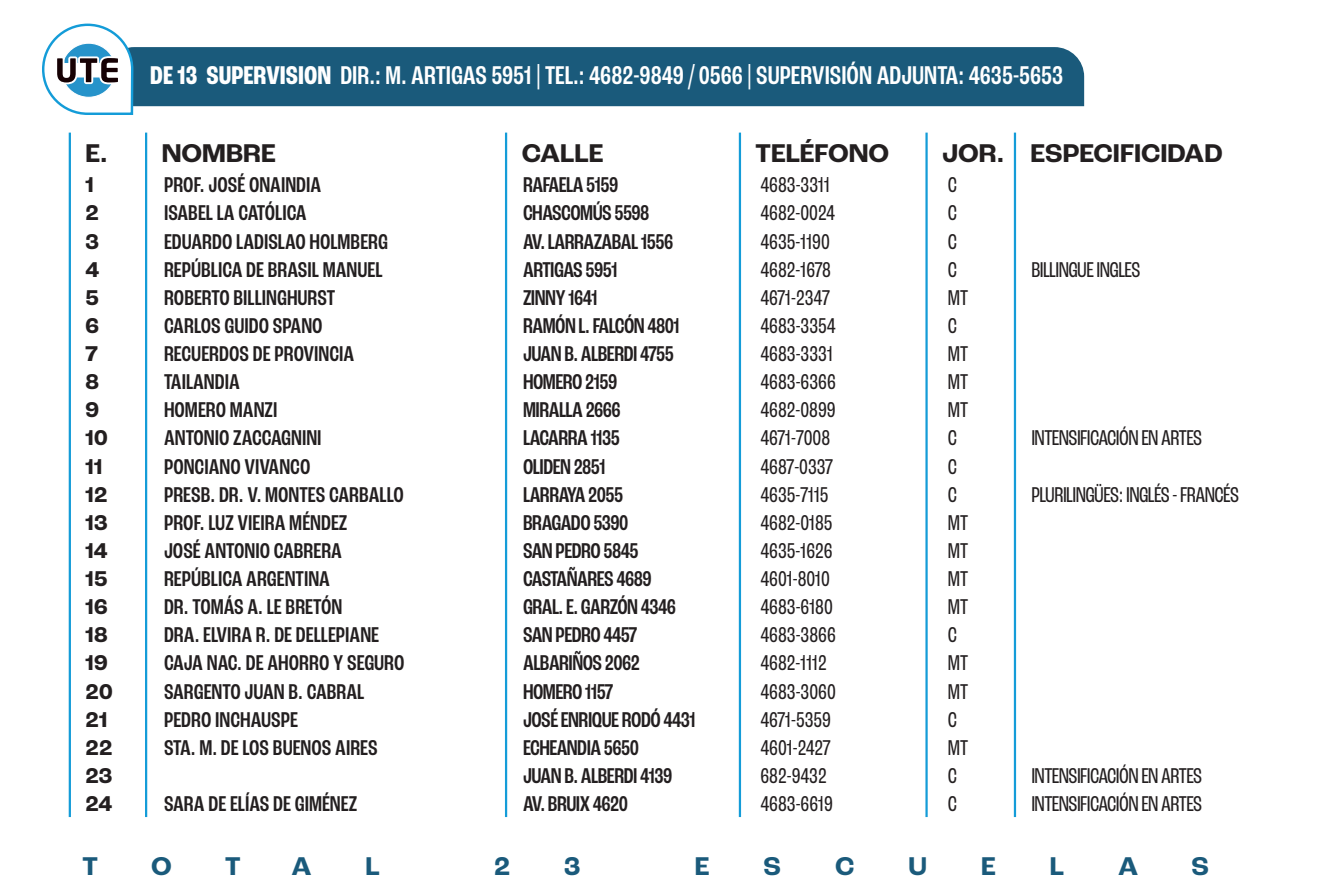
<style>
.page{position:relative;width:1340px;height:893px;background:#fff}
.page>*{position:absolute;margin:0;border:0;box-sizing:border-box;transform-origin:0 0}
.t1{font:500 condensed 27px "Roc Grotesk";color:#fff}
.t2{font:700 27px "Roc Grotesk";color:#231f20}
.t3{font:700 27px "Roc Grotesk";color:#1a5a7b}
.t4{font:500 condensed 22.5px/28.1px "Roc Grotesk";letter-spacing:-.015em;color:#231f20}
.t5{font:condensed 22.5px/28.1px "Roc Grotesk";color:#231f20}
.t6{font:condensed 22.5px/28.1px "Roc Grotesk";letter-spacing:-.025em;color:#231f20}
.t7{font:700 22.5px/28.1px "Roc Grotesk";color:#231f20}
.s1{font-weight:700}
</style>
<div class="page">
<div style="left:135px;top:47px;width:949px;height:59px;background:#1a5a7b"></div>
<svg style="left:42px;top:23px;width:93px;height:92px"></svg>
<hr style="left:69px;top:133px;width:2px;height:684px;background:#149cd8">
<hr style="left:145px;top:133px;width:2px;height:684px;background:#149cd8">
<hr style="left:505px;top:133px;width:2px;height:684px;background:#149cd8">
<hr style="left:738px;top:133px;width:3px;height:684px;background:#149cd8">
<hr style="left:925px;top:133px;width:2px;height:684px;background:#149cd8">
<hr style="left:1013px;top:133px;width:3px;height:684px;background:#149cd8">
<p class="t1" style="left:150px;top:59px;width:914px"><span class="s1">DE 13 SUPERVISION</span> DIR.: M. ARTIGAS 5951 | TEL.: 4682-9849 / 0566 | SUPERVISIÓN ADJUNTA: 4635-5653</p>
<p class="t2" style="left:162px;top:136px;width:115px">NOMBRE</p>
<p class="t2" style="left:521px;top:136px;width:83px">CALLE</p>
<p class="t2" style="left:755px;top:136px;width:135px">TELÉFONO</p>
<p class="t2" style="left:942px;top:136px;width:282px">JOR. ESPECIFICIDAD</p>
<p class="t2" style="left:85px;top:136px;width:24px">E.</p>
<p class="t7" style="left:85px;top:171px;width:29px">1<br>2<br>3<br>4<br>5<br>6<br>7<br>8<br>9<br>10<br>11<br>12<br>13<br>14<br>15<br>16<br>18<br>19<br>20<br>21<br>22<br>23<br>24</p>
<p class="t4" style="left:164px;top:171px;width:242px">PROF. JOSÉ ONAINDIA<br>ISABEL LA CATÓLICA<br>EDUARDO LADISLAO HOLMBERG<br>REPÚBLICA DE BRASIL MANUEL<br>ROBERTO BILLINGHURST<br>CARLOS GUIDO SPANO<br>RECUERDOS DE PROVINCIA<br>TAILANDIA<br>HOMERO MANZI<br>ANTONIO ZACCAGNINI<br>PONCIANO VIVANCO<br>PRESB. DR. V. MONTES CARBALLO<br>PROF. LUZ VIEIRA MÉNDEZ<br>JOSÉ ANTONIO CABRERA<br>REPÚBLICA ARGENTINA<br>DR. TOMÁS A. LE BRETÓN<br>DRA. ELVIRA R. DE DELLEPIANE<br>CAJA NAC. DE AHORRO Y SEGURO<br>SARGENTO JUAN B. CABRAL<br>PEDRO INCHAUSPE<br>STA. M. DE LOS BUENOS AIRES</p>
<p class="t4" style="left:523px;top:171px;width:174px">RAFAELA 5159<br>CHASCOMÚS 5598<br>AV. LARRAZABAL 1556<br>ARTIGAS 5951<br>ZINNY 1641<br>RAMÓN L. FALCÓN 4801<br>JUAN B. ALBERDI 4755<br>HOMERO 2159<br>MIRALLA 2666<br>LACARRA 1135<br>OLIDEN 2851<br>LARRAYA 2055<br>BRAGADO 5390<br>SAN PEDRO 5845<br>CASTAÑARES 4689<br>GRAL. E. GARZÓN 4346<br>SAN PEDRO 4457<br>ALBARIÑOS 2062<br>HOMERO 1157<br>JOSÉ ENRIQUE RODÓ 4431<br>ECHEANDIA 5650<br>JUAN B. ALBERDI 4139<br>AV. BRUIX 4620</p>
<p class="t5" style="left:760px;top:171px;width:77px">4683-3311<br>4682-0024<br>4635-1190<br>4682-1678<br>4671-2347<br>4683-3354<br>4683-3331<br>4683-6366<br>4682-0899<br>4671-7008<br>4687-0337<br>4635-7115<br>4682-0185<br>4635-1626<br>4601-8010<br>4683-6180<br>4683-3866<br>4682-1112<br>4683-3060<br>4671-5359<br>4601-2427<br>682-9432<br>4683-6619</p>
<p class="t5" style="left:947px;top:171px;width:22px">C<br>C<br>C<br>C<br>MT<br>C<br>MT<br>MT<br>MT<br>C<br>C<br>C<br>MT<br>MT<br>MT<br>MT<br>C<br>MT<br>MT<br>C<br>MT<br>C<br>C</p>
<p class="t6" style="left:1031px;top:255px;width:111px">BILLINGUE INGLES</p>
<p class="t6" style="left:1031px;top:424px;width:172px">INTENSIFICACIÓN EN ARTES</p>
<p class="t6" style="left:1031px;top:480px;width:209px">PLURILINGÜES: INGLÉS - FRANCÉS</p>
<p class="t6" style="left:1031px;top:762px;width:172px">INTENSIFICACIÓN EN ARTES<br>INTENSIFICACIÓN EN ARTES</p>
<p class="t4" style="left:164px;top:790px;width:194px">SARA DE ELÍAS DE GIMÉNEZ</p>
<p class="t3" style="left:83px;top:850px;width:17px">T</p>
<p class="t3" style="left:151px;top:850px;width:22px">O</p>
<p class="t3" style="left:225px;top:850px;width:17px">T</p>
<p class="t3" style="left:291px;top:850px;width:22px">A</p>
<p class="t3" style="left:365px;top:850px;width:16px">L</p>
<p class="t3" style="left:494px;top:850px;width:18px">2</p>
<p class="t3" style="left:564px;top:850px;width:18px">3</p>
<p class="t3" style="left:695px;top:850px;width:16px">E</p>
<p class="t3" style="left:763px;top:850px;width:19px">S</p>
<p class="t3" style="left:835px;top:850px;width:21px">C</p>
<p class="t3" style="left:908px;top:850px;width:20px">U</p>
<p class="t3" style="left:981px;top:850px;width:16px">E</p>
<p class="t3" style="left:1049px;top:850px;width:16px">L</p>
<p class="t3" style="left:1118px;top:850px;width:22px">A</p>
<p class="t3" style="left:1191px;top:850px;width:19px">S</p>
</div>
